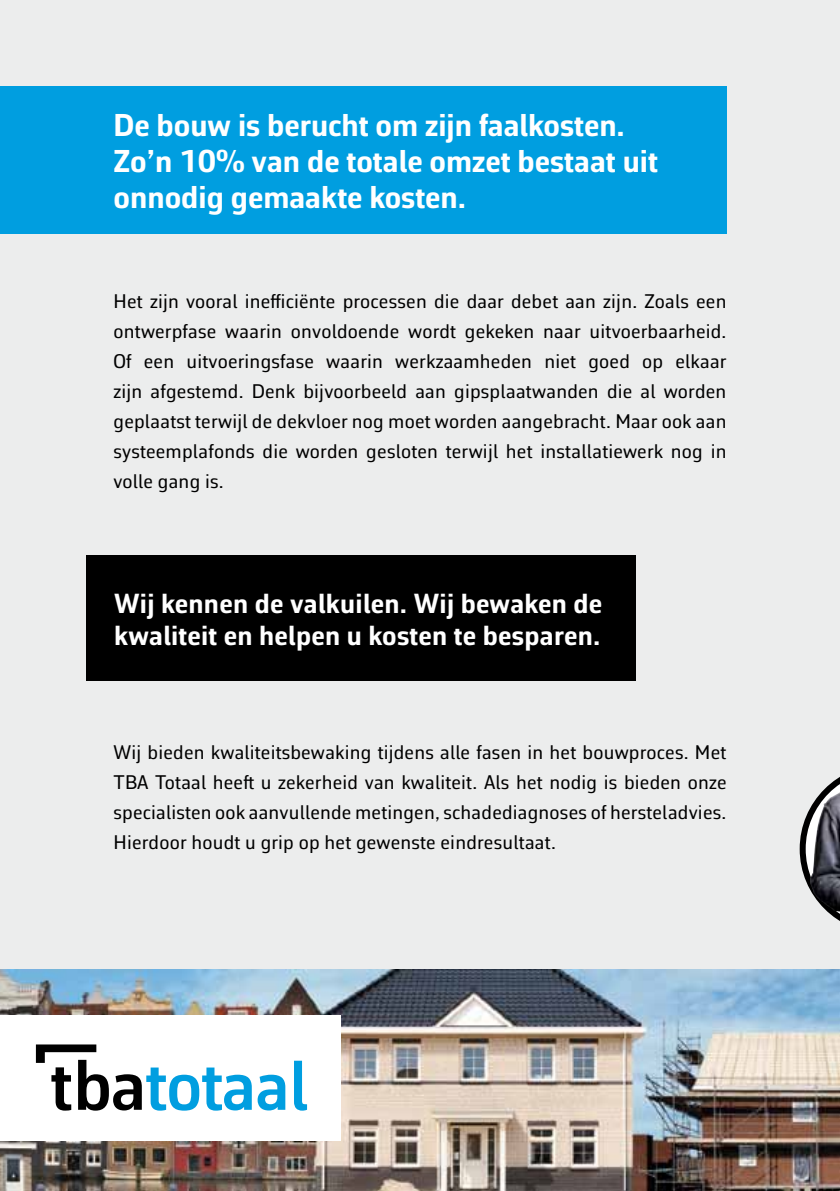
<style>
.page{position:relative;width:840px;height:1191px;background:#fff}
.page>*{position:absolute;margin:0;border:0;box-sizing:border-box;transform-origin:0 0}
.t1{font:700 32px/36px "Corbeau Pro";color:#fff}
.t2{font:700 28px/32px "Corbeau Pro";letter-spacing:.01em;color:#fff}
.t3{font:20px/30px "Corbeau Pro";letter-spacing:.01em;color:#000;text-align:justify}
</style>
<div class="page">
<div style="left:0;top:0;width:839px;height:1191px;background:#eceded"></div>
<img style="left:0;top:969px;width:839px;height:222px">
<div style="left:0;top:86px;width:726px;height:147px;background:#009ee0"></div>
<div style="left:86px;top:556px;width:549px;height:125px;background:#000"></div>
<div style="left:0;top:1014px;width:340px;height:126px;background:#fff"></div>
<svg style="left:36px;top:1044px;width:249px;height:66px"></svg>
<svg style="left:294px;top:1060px;width:13px;height:50px"></svg>
<svg style="left:799px;top:777px;width:40px;height:144px"></svg>
<img style="left:808px;top:792px;width:31px;height:119px">
<h1 class="t1" style="left:113px;top:106px;width:545px">De bouw is berucht om zijn faalkosten.<br>Zo’n 10% van de totale omzet bestaat uit onnodig gemaakte kosten.</h1>
<p class="t3" style="left:113px;top:286px;width:614px">Het zijn vooral inefficiënte processen die daar debet aan zijn. Zoals een ontwerpfase waarin onvoldoende wordt gekeken naar uitvoerbaarheid.<br>Of een uitvoeringsfase waarin werkzaamheden niet goed op elkaar zijn afgestemd. Denk bijvoorbeeld aan gipsplaatwanden die al worden geplaatst terwijl de dekvloer nog moet worden aangebracht. Maar ook aan systeemplafonds die worden gesloten terwijl het installatiewerk nog in volle gang is.</p>
<h2 class="t2" style="left:114px;top:587px;width:489px">Wij kennen de valkuilen. Wij bewaken de kwaliteit en helpen u kosten te besparen.</h2>
<p class="t3" style="left:113px;top:736px;width:614px">Wij bieden kwaliteitsbewaking tijdens alle fasen in het bouwproces. Met TBA Totaal heeft u zekerheid van kwaliteit. Als het nodig is bieden onze specialisten ook aanvullende metingen, schadediagnoses of hersteladvies.<br>Hierdoor houdt u grip op het gewenste eindresultaat.</p>
</div>
